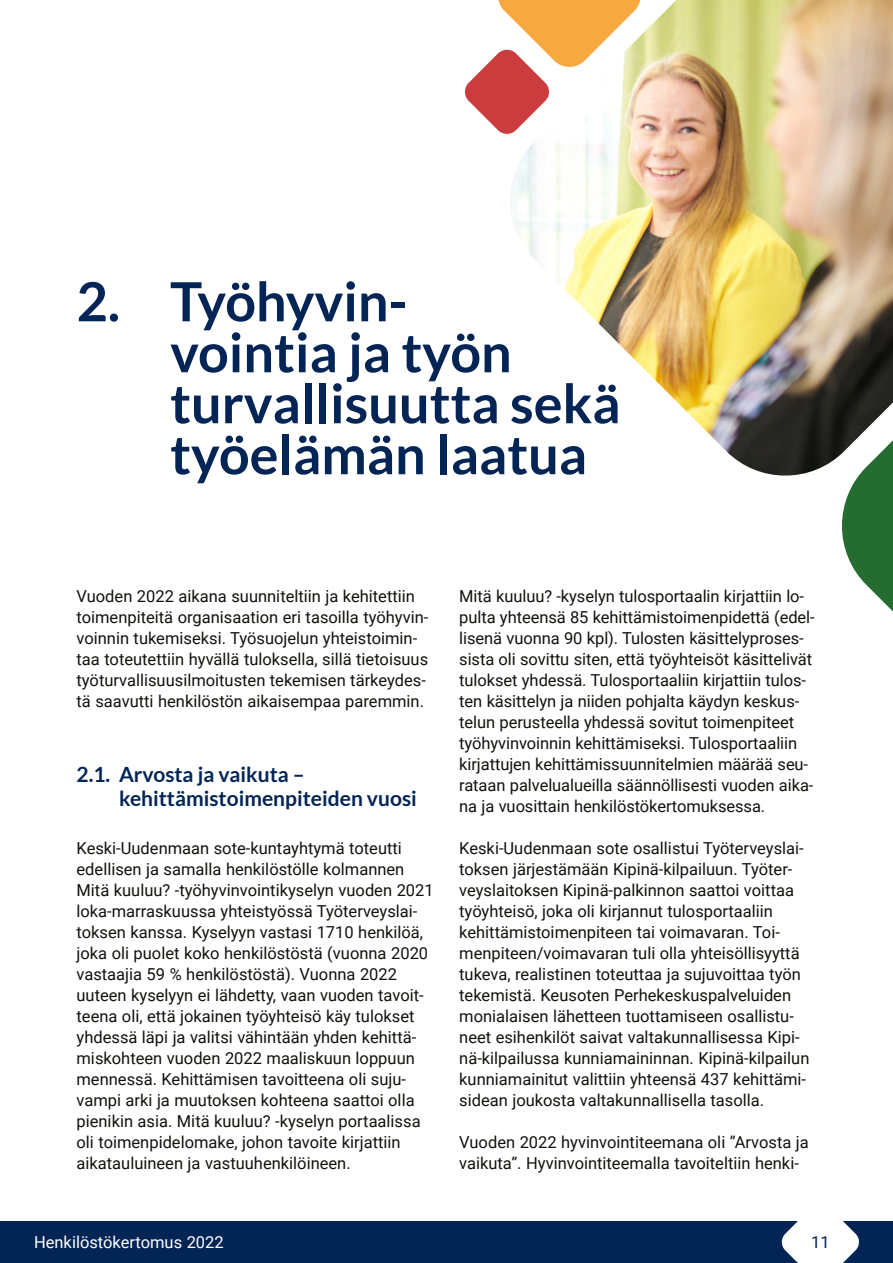
<style>
.page{position:relative;width:893px;height:1263px;background:#fff}
.page>*{position:absolute;margin:0;border:0;box-sizing:border-box;transform-origin:0 0}
.Otsikko_1_H2{font:700 54px/51px "Lato";color:#032556}
.Otsikko_1_1_H3{font:700 21px/24px "Lato";color:#032556}
.Leipäteksti{font:16.5px/21px "Roboto";color:#12120d}
.t1{font:16.5px "Roboto";color:#fff}
.t2{font:16.5px "Roboto";color:#032556}
</style>
<div class="page">
<div style="left:0;top:1221px;width:893px;height:42px;background:#032556"></div>
<svg style="left:781px;top:1221px;width:78px;height:42px"></svg>
<svg style="left:465px;top:0;width:44px;height:134px"></svg>
<svg style="left:842px;top:477px;width:51px;height:135px"></svg>
<img style="left:509px;top:0;width:384px;height:477px">
<h2 class="Otsikko_1_H2" style="left:170px;top:275px;width:452px;text-indent:-94px">2. Työhyvin-<br>vointia ja työn turvallisuutta sekä työelämän laatua</h2>
<p class="Leipäteksti" style="left:77px;top:585px;width:353px">Vuoden 2022 aikana suunniteltiin ja kehitettiin toimenpiteitä organisaation eri tasoilla työhyvin&shy;voinnin tukemiseksi. Työsuojelun yhteistoimin&shy;taa toteutettiin hyvällä tuloksella, sillä tietoisuus työturvallisuusilmoitusten tekemisen tärkeydes&shy;tä saavutti henkilöstön aikaisempaa paremmin.</p>
<h3 class="Otsikko_1_1_H3" style="left:119px;top:762px;width:299px;text-indent:-43px">2.1. Arvosta ja vaikuta – kehittämistoimenpiteiden vuosi</h3>
<p class="Leipäteksti" style="left:77px;top:837px;width:359px">Keski-Uudenmaan sote-kuntayhtymä toteutti edellisen ja samalla henkilöstölle kolmannen Mitä kuuluu? -työhyvinvointikyselyn vuoden 2021 loka-marraskuussa yhteistyössä Työterveyslai&shy;toksen kanssa. Kyselyyn vastasi 1710 henkilöä, joka oli puolet koko henkilöstöstä (vuonna 2020 vastaajia 59 % henkilöstöstä). Vuonna 2022 uuteen kyselyyn ei lähdetty, vaan vuoden tavoit&shy;teena oli, että jokainen työyhteisö käy tulokset yhdessä läpi ja valitsi vähintään yhden kehittä&shy;miskohteen vuoden 2022 maaliskuun loppuun mennessä. Kehittämisen tavoitteena oli suju&shy;vampi arki ja muutoksen kohteena saattoi olla pienikin asia. Mitä kuuluu? -kyselyn portaalissa oli toimenpidelomake, johon tavoite kirjattiin aikatauluineen ja vastuuhenkilöineen.</p>
<p class="Leipäteksti" style="left:459px;top:585px;width:357px">Mitä kuuluu? -kyselyn tulosportaalin kirjattiin lo&shy;pulta yhteensä 85 kehittämistoimenpidettä (edel&shy;lisenä vuonna 90 kpl). Tulosten käsittelyproses&shy;sista oli sovittu siten, että työyhteisöt käsittelivät tulokset yhdessä. Tulosportaaliin kirjattiin tulos&shy;ten käsittelyn ja niiden pohjalta käydyn keskus&shy;telun perusteella yhdessä sovitut toimenpiteet työhyvinvoinnin kehittämiseksi. Tulosportaaliin kirjattujen kehittämissuunnitelmien määrää seu&shy;rataan palvelualueilla säännöllisesti vuoden aika&shy;na ja vuosittain henkilöstökertomuksessa.</p>
<p class="Leipäteksti" style="left:459px;top:837px;width:352px">Keski-Uudenmaan sote osallistui Työterveyslai&shy;toksen järjestämään Kipinä-kilpailuun. Työter&shy;veyslaitoksen Kipinä-palkinnon saattoi voittaa työyhteisö, joka oli kirjannut tulosportaaliin kehittämistoimenpiteen tai voimavaran. Toi&shy;menpiteen/voimavaran tuli olla yhteisöllisyyttä tukeva, realistinen toteuttaa ja sujuvoittaa työn tekemistä. Keusoten Perhekeskuspalveluiden monialaisen lähetteen tuottamiseen osallistu&shy;neet esihenkilöt saivat valtakunnallisessa Kipi&shy;nä-kilpailussa kunniamaininnan. Kipinä-kilpailun kunniamainitut valittiin yhteensä 437 kehittämi&shy;sidean joukosta valtakunnallisella tasolla.</p>
<p class="Leipäteksti" style="left:459px;top:1131px;width:351px">Vuoden 2022 hyvinvointiteemana oli ”Arvosta ja vaikuta”. Hyvinvointiteemalla tavoiteltiin henki-</p>
<p class="t1" style="left:34px;top:1231px;width:191px">Henkilöstökertomus 2022</p>
<p class="t2" style="left:811px;top:1231px;width:20px">11</p>
</div>
